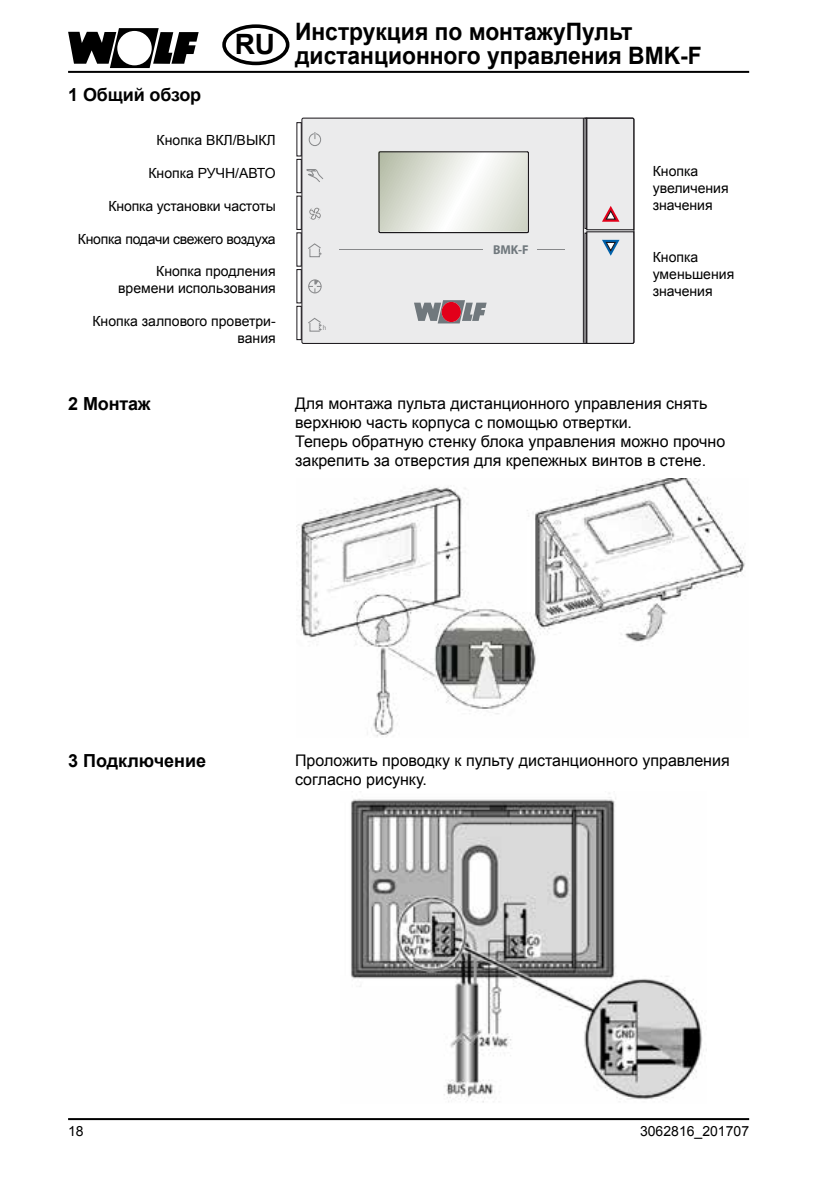
<style>
.page{position:relative;width:840px;height:1191px;background:#fff}
.page>*{position:absolute;margin:0;border:0;box-sizing:border-box;transform-origin:0 0}
.t1{font:700 24px/24px "Arial";color:#000;text-align:center;scale:.95 1}
.t2{font:700 18px "Arial";letter-spacing:-.01em;color:#000}
.t3{font:16px/19.2px "Arial";color:#000}
.t4{font:14px/16.8px "Arial";color:#000;text-align:right}
.t5{font:14px "Arial";letter-spacing:-.02em;color:#000}
.t6{font:700 12.8px "Myriad Pro";color:#70787d;scale:.95 1}
.t7{font:7px "Myriad Pro";color:#87888a;scale:.95 1}
</style>
<div class="page">
<hr style="left:68px;top:71px;width:680px;height:2px;background:#000">
<hr style="left:68px;top:1118px;width:680px;height:2px;background:#000">
<svg style="left:68px;top:28px;width:130px;height:40px"></svg>
<div style="left:222px;top:24px;width:67px;height:41px;border:4px solid #000;border-radius:50%"></div>
<img style="left:296px;top:479px;width:450px;height:258px">
<div style="left:365px;top:603px;width:24px;height:10px;background:#fff"></div>
<svg style="left:644px;top:569px;width:28px;height:13px"></svg>
<svg style="left:371px;top:579px;width:20px;height:10px"></svg>
<svg style="left:636px;top:550px;width:21px;height:11px"></svg>
<img style="left:351px;top:793px;width:351px;height:310px">
<div style="left:303px;top:120px;width:283px;height:222px;background:#ebebec"></div>
<svg style="left:586px;top:118px;width:48px;height:226px;background:#dddcde"></svg>
<div style="left:301px;top:118px;width:332px;height:226px;border:1px solid #1a171b;border-radius:2px"></div>
<hr style="left:582px;top:118px;width:1px;height:225px;background:#1a171b">
<hr style="left:339px;top:250px;width:225px;height:1px;background:#87888a">
<svg style="left:308px;top:132px;width:13px;height:14px"></svg>
<div style="left:483px;top:240px;width:53px;height:20px;background:#ebebec"></div>
<svg style="left:414px;top:300px;width:72px;height:23px"></svg>
<div style="left:441px;top:302px;width:19px;height:20px;background:#e2001a;border-radius:50%"></div>
<svg style="left:378px;top:151px;width:149px;height:80px"></svg>
<div style="left:378px;top:152px;width:150px;height:81px;border:1px solid #1a171b"></div>
<div style="left:308px;top:279px;width:13px;height:14px;border:1px solid #87888a;border-radius:50%"></div>
<svg style="left:308px;top:280px;width:13px;height:13px"></svg>
<svg style="left:305px;top:168px;width:19px;height:15px"></svg>
<div style="left:309px;top:248px;width:10px;height:9px;border:1px solid #87888a"></div>
<svg style="left:307px;top:243px;width:14px;height:12px"></svg>
<svg style="left:307px;top:317px;width:14px;height:14px"></svg>
<svg style="left:308px;top:207px;width:13px;height:13px"></svg>
<p class="t2" style="left:68px;top:83px;width:135px">1 Общий обзор</p>
<h1 class="t1" style="left:234px;top:21px;width:493px">Инструкция по монтажуПульт<br><sup>RU</sup> дистанционного управления BMK-F</h1>
<p class="t4" style="left:156px;top:132px;width:121px">Кнопка ВКЛ/ВЫКЛ</p>
<p class="t4" style="left:148px;top:165px;width:129px">Кнопка РУЧН/АВТО</p>
<p class="t4" style="left:108px;top:197px;width:169px">Кнопка установки частоты</p>
<p class="t5" style="left:78px;top:229px;width:199px">Кнопка подачи свежего воздуха</p>
<p class="t4" style="left:118px;top:263px;width:159px">Кнопка продления времени использования</p>
<p class="t4" style="left:92px;top:313px;width:185px">Кнопка залпового проветри&shy;вания</p>
<p class="t7" style="left:322px;top:323px;width:5px">h</p>
<p class="t6" style="left:492px;top:241px;width:39px">BMK-F</p>
<p class="t4" style="left:652px;top:163px;width:77px;text-align:left">Кнопка увеличения значения</p>
<p class="t4" style="left:652px;top:249px;width:83px;text-align:left">Кнопка уменьшения значения</p>
<p class="t2" style="left:68px;top:392px;width:84px">2 Монтаж</p>
<p class="t3" style="left:295px;top:393px;width:431px">Для монтажа пульта дистанционного управления снять верхнюю часть корпуса с помощью отвертки.<br>Теперь обратную стенку блока управления можно прочно закрепить за отверстия для крепежных винтов в стене.</p>
<p class="t2" style="left:68px;top:749px;width:139px">3 Подключение</p>
<p class="t3" style="left:295px;top:751px;width:436px">Проложить проводку к пульту дистанционного управления согласно рисунку.</p>
<p class="t4" style="left:68px;top:1122px;width:17px">18</p>
<p class="t4" style="left:639px;top:1122px;width:110px">3062816_201707</p>
</div>
